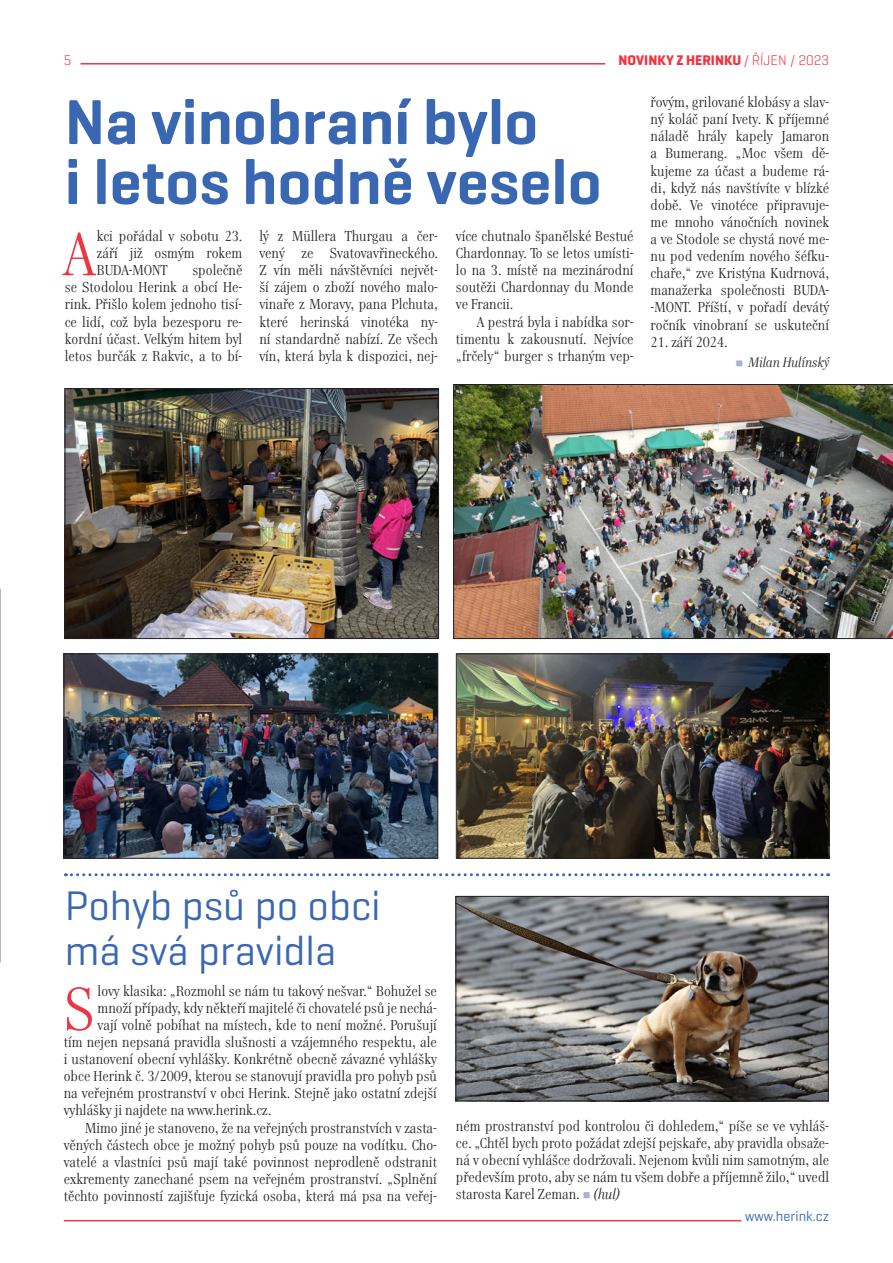
<style>
.page{position:relative;width:893px;height:1263px;background:#fff}
.page>*{position:absolute;margin:0;border:0;box-sizing:border-box;transform-origin:0 0}
.nadtitulek{font:600 64.5px/60px "Geogrotesque";color:#3967b2}
.text_iniciala{font:59.85px "Genre";color:#ee3642}
.velký_titulek{font:42px/45px "Geogrotesque";color:#3967b2}
.text{font:14.25px/17.1px "Genre";color:#231f20;text-align:justify}
.text_iniciala-2{font:14.25px/17.1px "Genre";color:#231f20;text-align:justify}
.t1{font:700 14.25px "Geogrotesque";color:#ee3642}
.t2{font:14.25px "Geogrotesque";color:#3967b2}
.t3{font:300 14.25px "Geogrotesque";color:#ee3642}
.t4{font:italic 13.5px "Genre";color:#231f20}
.s1{font-weight:300}
.s2{color:#a8b2d9}
.s3{font-style:italic}
</style>
<div class="page">
<img style="left:458px;top:898px;width:368px;height:201px">
<div style="left:456px;top:896px;width:372px;height:205px;border:1px solid #231f20"></div>
<svg style="left:65px;top:873px;width:764px;height:3px"></svg>
<img style="left:453px;top:384px;width:440px;height:255px">
<img style="left:458px;top:656px;width:369px;height:200px">
<div style="left:456px;top:654px;width:373px;height:204px;border:1px solid #231f20"></div>
<img style="left:67px;top:390px;width:370px;height:247px">
<div style="left:65px;top:388px;width:374px;height:251px;border:1px solid #231f20"></div>
<img style="left:66px;top:656px;width:370px;height:200px">
<div style="left:64px;top:654px;width:374px;height:204px;border:1px solid #231f20"></div>
<svg style="left:0;top:589px;width:1px;height:373px"></svg>
<hr style="left:81px;top:63px;width:524px;height:2px;background:#ee3642">
<hr style="left:64px;top:1220px;width:677px;height:1px;background:#ee3642">
<p class="t3" style="left:64px;top:51px;width:9px">5</p>
<p class="t1" style="left:619px;top:51px;width:212px">NOVINKY Z HERINKU <span class="s1">/ ŘÍJEN / 2023</span></p>
<p class="nadtitulek" style="left:65px;top:91px;width:538px">Na vinobraní bylo<br>i letos hodně veselo</p>
<p class="text_iniciala" style="left:65px;top:222px;width:31px">A</p>
<p class="text_iniciala-2" style="left:97px;top:229px;width:147px">kci pořádal v sobotu 23. září již osmým rokem BUDA-MONT</p>
<p class="text_iniciala-2" style="left:65px;top:263px;width:179px;text-indent:128px">společně se Stodolou Herink a obcí He&shy;rink. Přišlo kolem jednoho tisí&shy;ce lidí, což byla bezesporu re&shy;kordní účast. Velkým hitem byl letos burčák z Rakvic, a to bí-</p>
<p class="text_iniciala-2" style="left:259px;top:229px;width:180px">lý z Müllera Thurgau a čer&shy;vený ze Svatovavřineckého.<br>Z vín měli návštěvníci největ&shy;ší zájem o zboží nového malo&shy;vinaře z Moravy, pana Plchuta, které herinská vinotéka ny&shy;ní standardně nabízí. Ze všech vín, která byla k dispozici, nej-</p>
<p class="text_iniciala-2" style="left:456px;top:229px;width:179px">více chutnalo španělské Bestué Chardonnay. To se letos umísti&shy;lo na 3. místě na mezinárodní soutěži Chardonnay du Monde ve Francii.</p>
<p class="text" style="left:456px;top:314px;width:179px;text-indent:21px">A pestrá byla i nabídka sor&shy;timentu k zakousnutí. Nejvíce „frčely“ burger s trhaným vep-</p>
<p class="text" style="left:651px;top:95px;width:180px">řovým, grilované klobásy a slav&shy;ný koláč paní Ivety. K příjemné náladě hrály kapely Jamaron a Bumerang. „Moc všem dě&shy;kujeme za účast a budeme rá&shy;di, když nás navštívíte v blízké době. Ve vinotéce připravuje&shy;me mnoho vánočních novinek a ve Stodole se chystá nové me&shy;nu pod vedením nového šéfku&shy;chaře,“ zve Kristýna Kudrnová, manažerka společnosti BUDA--MONT. Příští, v pořadí devátý ročník vinobraní se uskuteční</p>
<p class="text" style="left:651px;top:335px;width:78px">21. září 2024.</p>
<p class="t4" style="left:748px;top:355px;width:82px">Milan Hulínský</p>
<p class="velký_titulek" style="left:65px;top:882px;width:318px">Pohyb psů po obci má svá pravidla</p>
<p class="text_iniciala" style="left:64px;top:976px;width:32px">S</p>
<p class="text_iniciala-2" style="left:98px;top:984px;width:341px">lovy klasika: „Rozmohl se nám tu takový nešvar.“ Bohužel se</p>
<p class="text_iniciala-2" style="left:98px;top:1001px;width:341px">množí případy, kdy někteří majitelé či chovatelé psů je nechá-</p>
<p class="text_iniciala-2" style="left:98px;top:1018px;width:341px">vají volně pobíhat na místech, kde to není možné. Porušují</p>
<p class="text_iniciala-2" style="left:64px;top:1035px;width:375px">tím nejen nepsaná pravidla slušnosti a vzájemného respektu, ale</p>
<p class="text_iniciala-2" style="left:64px;top:1052px;width:375px">i ustanovení obecní vyhlášky. Konkrétně obecně závazné vyhlášky</p>
<p class="text_iniciala-2" style="left:64px;top:1069px;width:375px">obce Herink č. 3/2009, kterou se stanovují pravidla pro pohyb psů</p>
<p class="text_iniciala-2" style="left:64px;top:1086px;width:375px">na veřejném prostranství v obci Herink. Stejně jako ostatní zdejší</p>
<p class="text_iniciala-2" style="left:64px;top:1103px;width:209px">vyhlášky ji najdete na www.herink.cz.</p>
<p class="text" style="left:64px;top:1120px;width:375px;text-indent:21px">Mimo jiné je stanoveno, že na veřejných prostranstvích v zasta&shy;věných částech obce je možný pohyb psů pouze na vodítku. Cho&shy;vatelé a vlastníci psů mají také povinnost neprodleně odstranit exkrementy zanechané psem na veřejném prostranství. „Splnění těchto povinností zajišťuje fyzická osoba, která má psa na veřej-</p>
<p class="text" style="left:456px;top:1119px;width:375px">ném prostranství pod kontrolou či dohledem,“ píše se ve vyhláš&shy;ce. „Chtěl bych proto požádat zdejší pejskaře, aby pravidla obsaže&shy;ná v obecní vyhlášce dodržovali. Nejenom kvůli nim samotným, ale především proto, aby se nám tu všem dobře a příjemně žilo,“ uvedl starosta Karel Zeman. <span class="s2">■</span> <span class="s3">(hul)</span></p>
<p class="t2" style="left:745px;top:1208px;width:86px">www.herink.cz</p>
</div>
